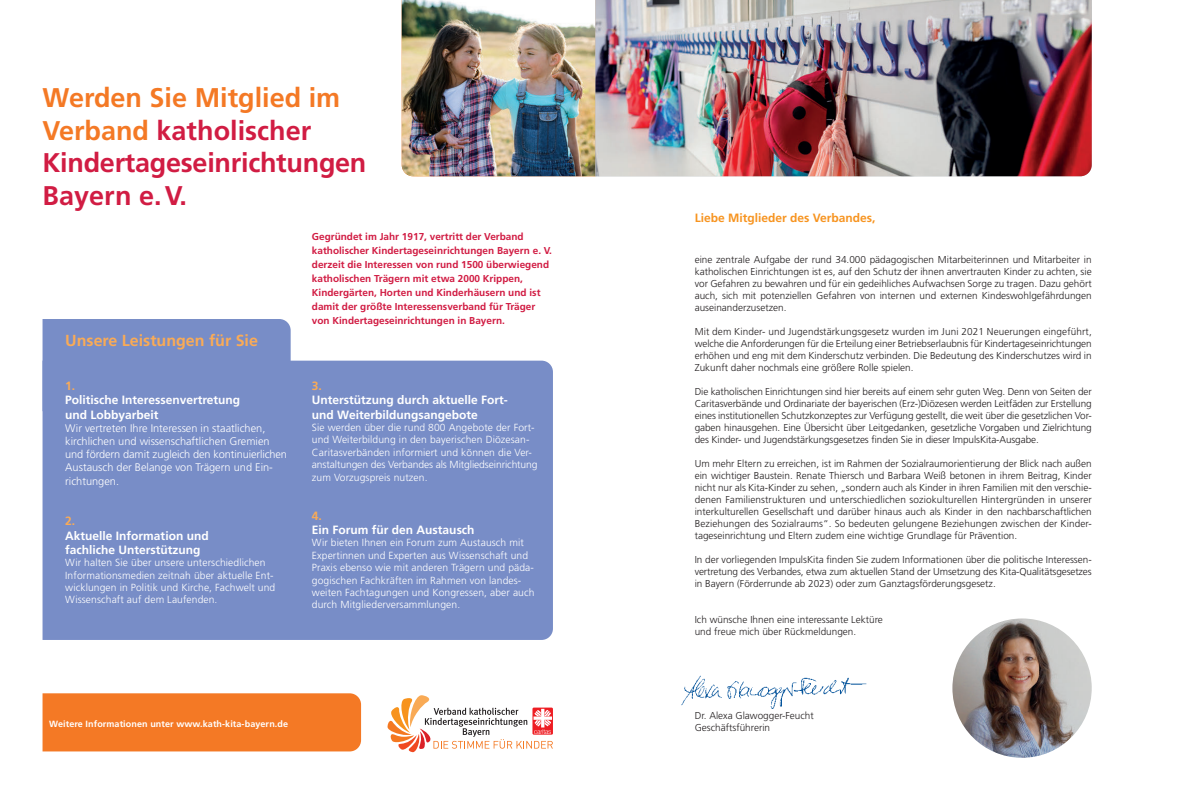
<style>
.page{position:relative;width:1191px;height:794px;background:#fff}
.page>*{position:absolute;margin:0;border:0;box-sizing:border-box;transform-origin:0 0}
.t1{font:700 27px/32.4px "Frutiger";color:#d11c43}
.t2{font:700 16px "Frutiger";color:#faab56}
.t3{font:700 12px/14.4px "Frutiger";color:#fff}
.t4{font:700 12px "Frutiger";color:#f79420}
.t5{font:700 12px "Frutiger";color:#faab56}
.t6{font:300 11px/13.2px "Frutiger";color:#fff}
.t7{font:300 10.3px/12.4px "Frutiger";letter-spacing:.01em;color:#fff}
.t8{font:300 10px/12px "Frutiger";color:#231f20;text-align:justify}
.t9{font:700 10px/14px "Frutiger";color:#d11c43}
.t10{font:700 9px "Frutiger";letter-spacing:.01em;color:#fff}
.s1{color:#f47925}
</style>
<div class="page">
<img style="left:402px;top:0;width:193px;height:176px">
<img style="left:595px;top:0;width:496px;height:176px">
<div style="left:43px;top:693px;width:318px;height:58px;background:#f47925"></div>
<div style="left:43px;top:361px;width:510px;height:279px;background:#788dc7"></div>
<div style="left:43px;top:319px;width:248px;height:92px;background:#788dc7"></div>
<svg style="left:387px;top:695px;width:166px;height:57px"></svg>
<img style="left:681px;top:675px;width:186px;height:34px">
<img style="left:952px;top:618px;width:139px;height:140px;border-radius:70px">
<h1 class="t1" style="left:43px;top:82px;width:325px"><span class="s1">Werden Sie Mitglied im<br>Verband</span> katholischer<br>Kindertageseinrichtungen<br>Bayern e.V.</h1>
<p class="t9" style="left:312px;top:230px;width:242px">Gegründet im Jahr 1917, vertritt der Verband katholischer Kindertageseinrichtungen Bayern e. V. derzeit die Interessen von rund 1500 überwiegend katholischen Trägern mit etwa 2000 Krippen, Kindergärten, Horten und Kinderhäusern und ist damit der größte Interessensverband für Träger von Kindertageseinrichtungen in Bayern.</p>
<h2 class="t2" style="left:65px;top:332px;width:194px">Unsere Leistungen für Sie</h2>
<p class="t5" style="left:65px;top:379px;width:12px">1.</p>
<p class="t3" style="left:65px;top:393px;width:176px">Politische Interessenvertretung und Lobbyarbeit</p>
<p class="t6" style="left:65px;top:422px;width:223px">Wir vertreten Ihre Interessen in staatlichen, kirchlichen und wissenschaftlichen Gremien und fördern damit zugleich den kontinuierlichen Austausch der Belange von Trägern und Ein&shy;richtungen.</p>
<p class="t5" style="left:65px;top:514px;width:12px">2.</p>
<p class="t3" style="left:65px;top:528px;width:145px">Aktuelle Information und fachliche Unterstützung</p>
<p class="t7" style="left:65px;top:557px;width:212px">Wir halten Sie über unsere unterschiedlichen Informationsmedien zeitnah über aktuelle Ent&shy;wicklungen in Politik und Kirche, Fachwelt und Wissenschaft auf dem Laufenden.</p>
<p class="t5" style="left:312px;top:379px;width:12px">3.</p>
<p class="t3" style="left:312px;top:393px;width:197px">Unterstützung durch aktuelle Fort&shy;und Weiterbildungsangebote</p>
<p class="t7" style="left:312px;top:422px;width:227px">Sie werden über die rund 800 Angebote der Fort&shy;und Weiterbildung in den bayerischen Diözesan-Caritasverbänden informiert und können die Ver&shy;anstaltungen des Verbandes als Mitgliedseinrichtung zum Vorzugspreis nutzen.</p>
<p class="t5" style="left:312px;top:509px;width:12px">4.</p>
<p class="t3" style="left:312px;top:523px;width:164px">Ein Forum für den Austausch</p>
<p class="t7" style="left:312px;top:537px;width:224px">Wir bieten Ihnen ein Forum zum Austausch mit Expertinnen und Experten aus Wissenschaft und Praxis ebenso wie mit anderen Trägern und päda&shy;gogischen Fachkräften im Rahmen von landes&shy;weiten Fachtagungen und Kongressen, aber auch durch Mitgliederversammlungen.</p>
<p class="t10" style="left:49px;top:718px;width:240px">Weitere Informationen unter www.kath-kita-bayern.de</p>
<p class="t4" style="left:694px;top:212px;width:182px">Liebe Mitglieder des Verbandes,</p>
<p class="t8" style="left:694px;top:254px;width:398px">eine zentrale Aufgabe der rund 34.000 pädagogischen Mitarbeiterinnen und Mitarbeiter in katholischen Einrichtungen ist es, auf den Schutz der ihnen anvertrauten Kinder zu achten, sie vor Gefahren zu bewahren und für ein gedeihliches Aufwachsen Sorge zu tragen. Dazu gehört auch, sich mit potenziellen Gefahren von internen und externen Kindeswohlgefährdungen auseinanderzusetzen.</p>
<p class="t8" style="left:694px;top:326px;width:398px">Mit dem Kinder- und Jugendstärkungsgesetz wurden im Juni 2021 Neuerungen eingeführt, welche die Anforderungen für die Erteilung einer Betriebserlaubnis für Kindertageseinrichtungen erhöhen und eng mit dem Kinderschutz verbinden. Die Bedeutung des Kinderschutzes wird in Zukunft daher nochmals eine größere Rolle spielen.</p>
<p class="t8" style="left:694px;top:386px;width:398px">Die katholischen Einrichtungen sind hier bereits auf einem sehr guten Weg. Denn von Seiten der Caritasverbände und Ordinariate der bayerischen (Erz-)Diözesen werden Leitfäden zur Erstellung eines institutionellen Schutzkonzeptes zur Verfügung gestellt, die weit über die gesetzlichen Vor&shy;gaben hinausgehen. Eine Übersicht über Leitgedanken, gesetzliche Vorgaben und Zielrichtung des Kinder- und Jugendstärkungsgesetzes finden Sie in dieser ImpulsKita-Ausgabe.</p>
<p class="t8" style="left:694px;top:458px;width:398px">Um mehr Eltern zu erreichen, ist im Rahmen der Sozialraumorientierung der Blick nach außen ein wichtiger Baustein. Renate Thiersch und Barbara Weiß betonen in ihrem Beitrag, Kinder nicht nur als Kita-Kinder zu sehen, „sondern auch als Kinder in ihren Familien mit den verschie&shy;denen Familienstrukturen und unterschiedlichen soziokulturellen Hintergründen in unserer interkulturellen Gesellschaft und darüber hinaus auch als Kinder in den nachbarschaftlichen Beziehungen des Sozialraums“. So bedeuten gelungene Beziehungen zwischen der Kinder&shy;tageseinrichtung und Eltern zudem eine wichtige Grundlage für Prävention.</p>
<p class="t8" style="left:694px;top:554px;width:398px">In der vorliegenden ImpulsKita finden Sie zudem Informationen über die politische Interessen&shy;vertretung des Verbandes, etwa zum aktuellen Stand der Umsetzung des Kita-Qualitätsgesetzes in Bayern (Förderrunde ab 2023) oder zum Ganztagsförderungsgesetz.</p>
<p class="t8" style="left:694px;top:614px;width:190px">Ich wünsche Ihnen eine interessante Lektüre und freue mich über Rückmeldungen.</p>
<p class="t8" style="left:694px;top:710px;width:121px">Dr. Alexa Glawogger-Feucht<br>Geschäftsführerin</p>
</div>
